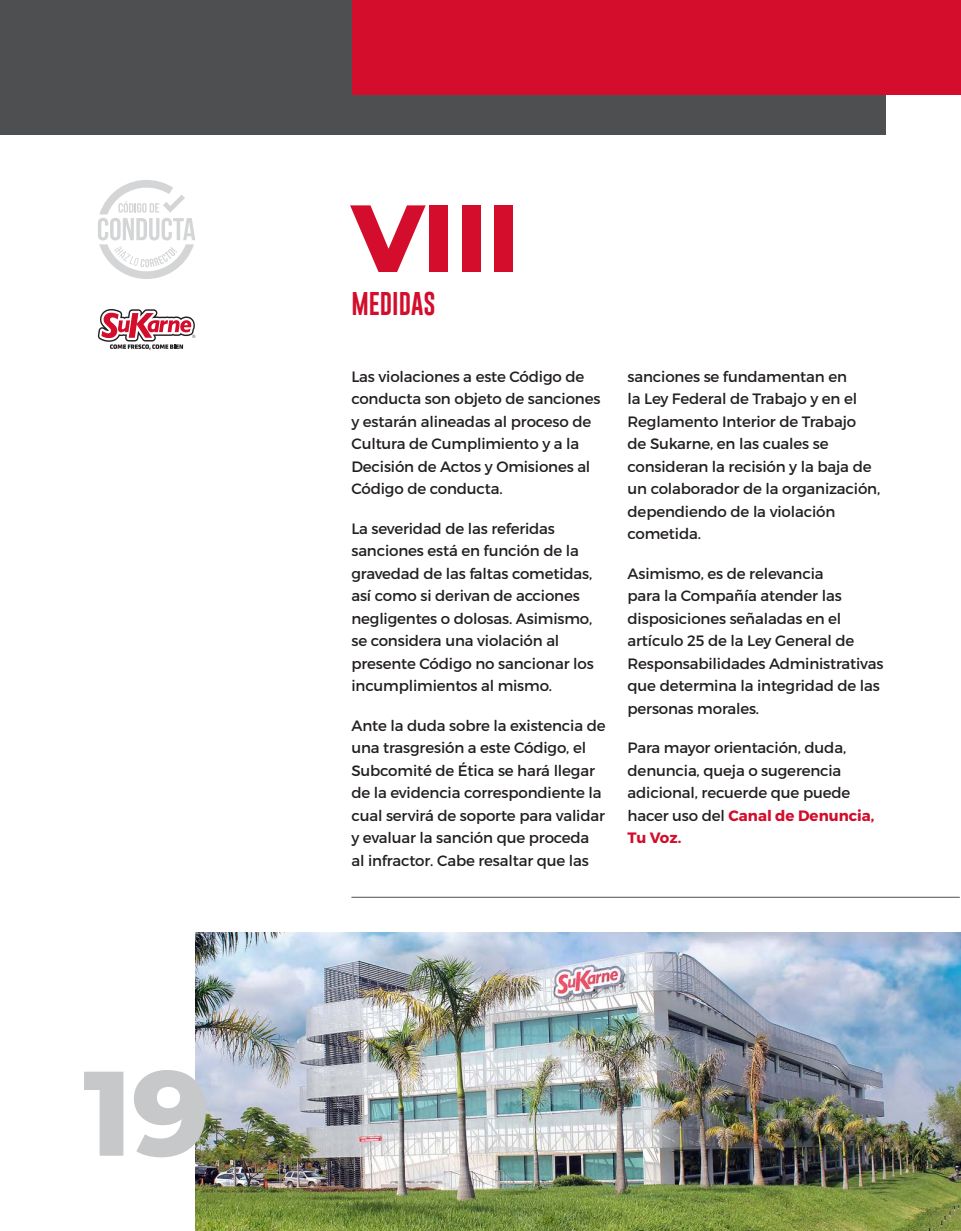
<style>
.page{position:relative;width:961px;height:1231px;background:#fff}
.page>*{position:absolute;margin:0;border:0;box-sizing:border-box;transform-origin:0 0}
.t1{font:800 120px "Montserrat";color:#c7c8ca}
.t2{font:800 95.1px "Montserrat";color:#d30d2b}
.t3{font:24px "Gobold";color:#d30d2b}
.t4{font:15px/22.5px "Montserrat";letter-spacing:-.01em;color:#231f20}
.s1{font-weight:700;color:#d30d2b}
</style>
<div class="page">
<img style="left:195px;top:932px;width:766px;height:299px">
<div style="left:0;top:0;width:885px;height:135px;background:#4e4f50"></div>
<div style="left:353px;top:0;width:608px;height:94px;background:#d30d2b"></div>
<hr style="left:351px;top:897px;width:608px;height:1px;background:#4e4f50">
<svg style="left:98px;top:180px;width:97px;height:99px"></svg>
<svg style="left:98px;top:309px;width:97px;height:41px"></svg>
<h1 class="t1" style="left:83px;top:1025px;width:128px">19</h1>
<h2 class="t2" style="left:351px;top:168px;width:170px">VIII</h2>
<h3 class="t3" style="left:351px;top:288px;width:86px">MEDIDAS</h3>
<p class="t4" style="left:351px;top:365px;width:250px">Las violaciones a este Código de conducta son objeto de sanciones y estarán alineadas al proceso de<br>Cultura de Cumplimiento y a la<br>Decisión de Actos y Omisiones al<br>Código de conducta.</p>
<p class="t4" style="left:351px;top:517px;width:244px">La severidad de las referidas sanciones está en función de la gravedad de las faltas cometidas, así como si derivan de acciones negligentes o dolosas. Asimismo, se considera una violación al presente Código no sancionar los incumplimientos al mismo.</p>
<p class="t4" style="left:351px;top:714px;width:256px">Ante la duda sobre la existencia de una trasgresión a este Código, el Subcomité de Ética se hará llegar de la evidencia correspondiente la cual servirá de soporte para validar y evaluar la sanción que proceda al infractor. Cabe resaltar que las</p>
<p class="t4" style="left:627px;top:365px;width:254px">sanciones se fundamentan en<br>la Ley Federal de Trabajo y en el<br>Reglamento Interior de Trabajo<br>de Sukarne, en las cuales se consideran la recisión y la baja de un colaborador de la organización, dependiendo de la violación cometida.</p>
<p class="t4" style="left:627px;top:562px;width:257px">Asimismo, es de relevancia<br>para la Compañía atender las disposiciones señaladas en el artículo 25 de la Ley General de<br>Responsabilidades Administrativas que determina la integridad de las personas morales.</p>
<p class="t4" style="left:627px;top:737px;width:248px">Para mayor orientación, duda, denuncia, queja o sugerencia adicional, recuerde que puede hacer uso del <span class="s1">Canal de Denuncia,<br>Tu Voz.</span></p>
</div>
